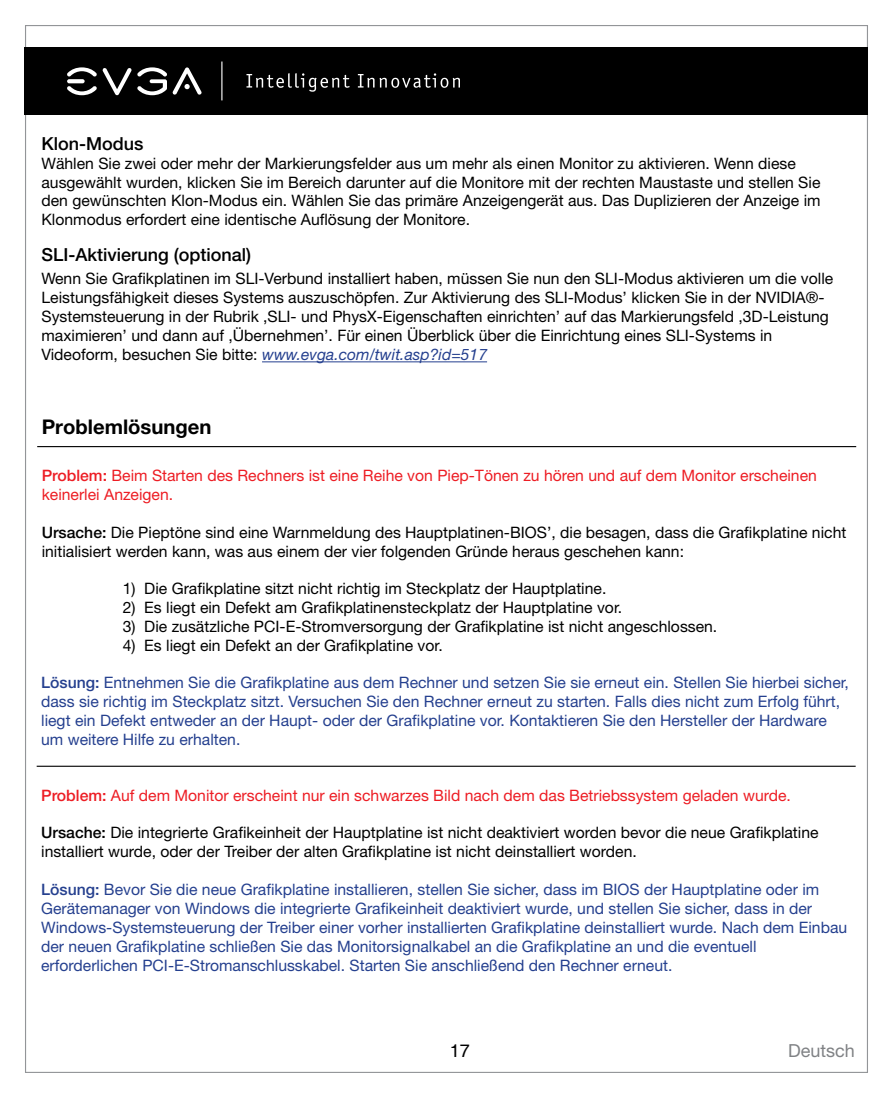
<style>
.page{position:relative;width:893px;height:1098px;background:#fff}
.page>*{position:absolute;margin:0;border:0;box-sizing:border-box;transform-origin:0 0}
.t1{font:700 20.25px "Helvetica Neue";color:#000}
.t2{font:500 18px "Helvetica Neue";color:#000}
.t3{font:18px "Helvetica Neue";color:#808285}
.t4{font:18px "Helvetica";color:#000}
.t5{font:15.75px/18.9px "Helvetica Neue";color:#000}
.t6{font:15.75px/18.9px "Helvetica Neue";color:#25408f}
.t7{font:15.75px/18.9px "Helvetica Neue";color:#ed1d24}
.s1{font-style:italic;color:#25408f}
.s2{font-weight:500}
</style>
<div class="page">
<div style="left:24px;top:47px;width:843px;height:67px;background:#000"></div>
<svg style="left:246px;top:73px;width:104px;height:19px"></svg>
<svg style="left:358px;top:73px;width:102px;height:15px"></svg>
<hr style="left:221px;top:61px;width:1px;height:39px;background:#fff">
<svg style="left:67px;top:67px;width:64px;height:28px"></svg>
<svg style="left:137px;top:67px;width:65px;height:28px"></svg>
<hr style="left:37px;top:765px;width:819px;height:1px;background:#000">
<hr style="left:37px;top:446px;width:819px;height:1px;background:#000">
<hr style="left:262px;top:361px;width:225px;height:1px;background:#25408f">
<p class="t2" style="left:41px;top:132px;width:104px">Klon-Modus</p>
<p class="t5" style="left:41px;top:153px;width:781px">Wählen Sie zwei oder mehr der Markierungsfelder aus um mehr als einen Monitor zu aktivieren. Wenn diese ausgewählt wurden, klicken Sie im Bereich darunter auf die Monitore mit der rechten Maustaste und stellen Sie den gewünschten Klon-Modus ein. Wählen Sie das primäre Anzeigengerät aus. Das Duplizieren der Anzeige im Klonmodus erfordert eine identische Auflösung der Monitore.</p>
<p class="t2" style="left:41px;top:244px;width:211px">SLI-Aktivierung (optional)</p>
<p class="t5" style="left:41px;top:268px;width:793px">Wenn Sie Grafikplatinen im SLI-Verbund installiert haben, müssen Sie nun den SLI-Modus aktivieren um die volle Leistungsfähigkeit dieses Systems auszuschöpfen. Zur Aktivierung des SLI-Modus’ klicken Sie in der NVIDIA®- Systemsteuerung in der Rubrik ‚SLI- und PhysX-Eigenschaften einrichten’ auf das Markierungsfeld ‚3D-Leistung maximieren’ und dann auf ‚Übernehmen’. Für einen Überblick über die Einrichtung eines SLI-Systems in Videoform, besuchen Sie bitte: <span class="s1">www.evga.com/twit.asp?id=517</span></p>
<p class="t1" style="left:42px;top:414px;width:171px">Problemlösungen</p>
<p class="t7" style="left:42px;top:465px;width:777px"><span class="s2">Problem:</span> Beim Starten des Rechners ist eine Reihe von Piep-Tönen zu hören und auf dem Monitor erscheinen keinerlei Anzeigen.</p>
<p class="t5" style="left:42px;top:522px;width:806px"><span class="s2">Ursache:</span> Die Pieptöne sind eine Warnmeldung des Hauptplatinen-BIOS’, die besagen, dass die Grafikplatine nicht initialisiert werden kann, was aus einem der vier folgenden Gründe heraus geschehen kann:</p>
<p class="t5" style="left:123px;top:579px;width:485px">1) Die Grafikplatine sitzt nicht richtig im Steckplatz der Hauptplatine.</p>
<p class="t5" style="left:123px;top:598px;width:501px">2) Es liegt ein Defekt am Grafikplatinensteckplatz der Hauptplatine vor.</p>
<p class="t5" style="left:123px;top:616px;width:596px">3) Die zusätzliche PCI-E-Stromversorgung der Grafikplatine ist nicht angeschlossen.</p>
<p class="t5" style="left:123px;top:635px;width:322px">4) Es liegt ein Defekt an der Grafikplatine vor.</p>
<p class="t6" style="left:41px;top:672px;width:809px"><span class="s2">Lösung:</span> Entnehmen Sie die Grafikplatine aus dem Rechner und setzen Sie sie erneut ein. Stellen Sie hierbei sicher, dass sie richtig im Steckplatz sitzt. Versuchen Sie den Rechner erneut zu starten. Falls dies nicht zum Erfolg führt, liegt ein Defekt entweder an der Haupt- oder der Grafikplatine vor. Kontaktieren Sie den Hersteller der Hardware um weitere Hilfe zu erhalten.</p>
<p class="t7" style="left:41px;top:785px;width:751px"><span class="s2">Problem:</span> Auf dem Monitor erscheint nur ein schwarzes Bild nach dem das Betriebssystem geladen wurde.</p>
<p class="t5" style="left:41px;top:822px;width:779px"><span class="s2">Ursache:</span> Die integrierte Grafikeinheit der Hauptplatine ist nicht deaktiviert worden bevor die neue Grafikplatine installiert wurde, oder der Treiber der alten Grafikplatine ist nicht deinstalliert worden.</p>
<p class="t6" style="left:41px;top:879px;width:807px"><span class="s2">Lösung:</span> Bevor Sie die neue Grafikplatine installieren, stellen Sie sicher, dass im BIOS der Hauptplatine oder im Gerätemanager von Windows die integrierte Grafikeinheit deaktiviert wurde, und stellen Sie sicher, dass in der Windows-Systemsteuerung der Treiber einer vorher installierten Grafikplatine deinstalliert wurde. Nach dem Einbau der neuen Grafikplatine schließen Sie das Monitorsignalkabel an die Grafikplatine an und die eventuell erforderlichen PCI-E-Stromanschlusskabel. Starten Sie anschließend den Rechner erneut.</p>
<p class="t4" style="left:450px;top:1040px;width:22px">17</p>
<p class="t3" style="left:788px;top:1039px;width:68px">Deutsch</p>
</div>
